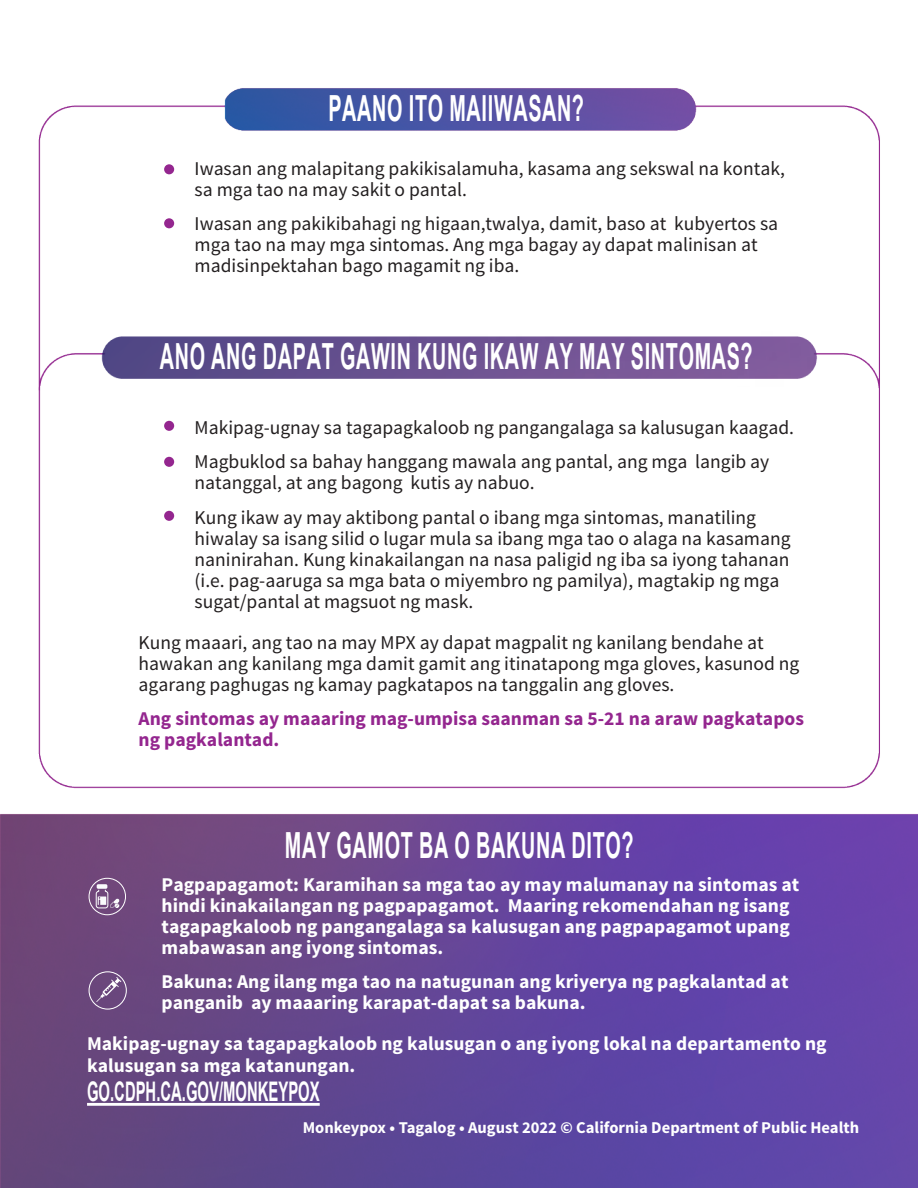
<style>
.page{position:relative;width:918px;height:1188px;background:#fff}
.page>*{position:absolute;margin:0;border:0;box-sizing:border-box;transform-origin:0 0}
.t1{font:700 36px "Arial";letter-spacing:.035em;color:#fff;scale:.55 1}
.t2{font:700 27px "Arial";color:#fff;scale:.55 1}
.t3{font:19.5px/21px "Source Sans Pro";color:#231f20}
.t4{font:700 19.5px/21px "Source Sans Pro";color:#fff}
.t5{font:700 19.5px/21px "Source Sans Pro";color:#94268f}
.t6{font:700 16.5px "Source Sans Pro";color:#fff}
</style>
<div class="page">
<img style="left:0;top:88px;width:918px;height:1100px">
<svg style="left:89px;top:878px;width:37px;height:37px"></svg>
<div style="left:164px;top:164px;width:10px;height:10px;background:#94268f;border-radius:50%"></div>
<div style="left:164px;top:218px;width:10px;height:10px;background:#94268f;border-radius:50%"></div>
<div style="left:164px;top:421px;width:10px;height:10px;background:#94268f;border-radius:50%"></div>
<div style="left:164px;top:457px;width:10px;height:10px;background:#94268f;border-radius:50%"></div>
<div style="left:164px;top:511px;width:10px;height:10px;background:#94268f;border-radius:50%"></div>
<hr style="left:87px;top:1103px;width:233px;height:3px;background:#fff">
<svg style="left:89px;top:971px;width:38px;height:39px"></svg>
<h2 class="t1" style="left:328px;top:83px;width:466px">PAANO ITO MAIIWASAN?</h2>
<p class="t3" style="left:195px;top:158px;width:592px">Iwasan ang malapitang pakikisalamuha, kasama ang sekswal na kontak, sa mga tao na may sakit o pantal.</p>
<p class="t3" style="left:195px;top:214px;width:585px">Iwasan ang pakikibahagi ng higaan,twalya, damit, baso at kubyertos sa mga tao na may mga sintomas. Ang mga bagay ay dapat malinisan at madisinpektahan bago magamit ng iba.</p>
<h2 class="t1" style="left:160px;top:331px;width:1079px">ANO ANG DAPAT GAWIN KUNG IKAW AY MAY SINTOMAS?</h2>
<p class="t3" style="left:195px;top:417px;width:601px">Makipag-ugnay sa tagapagkaloob ng pangangalaga sa kalusugan kaagad.</p>
<p class="t3" style="left:195px;top:452px;width:576px">Magbuklod sa bahay hanggang mawala ang pantal, ang mga langib ay natanggal, at ang bagong kutis ay nabuo.</p>
<p class="t3" style="left:195px;top:507px;width:597px">Kung ikaw ay may aktibong pantal o ibang mga sintomas, manatiling hiwalay sa isang silid o lugar mula sa ibang mga tao o alaga na kasamang naninirahan. Kung kinakailangan na nasa paligid ng iba sa iyong tahanan (i.e. pag-aaruga sa mga bata o miyembro ng pamilya), magtakip ng mga sugat/pantal at magsuot ng mask.</p>
<p class="t3" style="left:139px;top:632px;width:662px">Kung maaari, ang tao na may MPX ay dapat magpalit ng kanilang bendahe at hawakan ang kanilang mga damit gamit ang itinatapong mga gloves, kasunod ng agarang paghugas ng kamay pagkatapos na tanggalin ang gloves.</p>
<p class="t5" style="left:139px;top:709px;width:667px">Ang sintomas ay maaaring mag-umpisa saanman sa 5-21 na araw pagkatapos ng pagkalantad.</p>
<h2 class="t1" style="left:285px;top:820px;width:635px">MAY GAMOT BA O BAKUNA DITO?</h2>
<p class="t4" style="left:162px;top:875px;width:639px">Pagpapagamot: Karamihan sa mga tao ay may malumanay na sintomas at hindi kinakailangan ng pagpapagamot. Maaring rekomendahan ng isang tagapagkaloob ng pangangalaga sa kalusugan ang pagpapagamot upang mabawasan ang iyong sintomas.</p>
<p class="t4" style="left:162px;top:972px;width:628px">Bakuna: Ang ilang mga tao na natugunan ang kriyerya ng pagkalantad at panganib ay maaaring karapat-dapat sa bakuna.</p>
<p class="t4" style="left:87px;top:1033px;width:741px;line-height:22.5px">Makipag-ugnay sa tagapagkaloob ng kalusugan o ang iyong lokal na departamento ng kalusugan sa mga katanungan.</p>
<p class="t2" style="left:87px;top:1073px;width:425px">GO.CDPH.CA.GOV/MONKEYPOX</p>
<p class="t6" style="left:303px;top:1117px;width:558px">Monkeypox • Tagalog • August 2022 © California Department of Public Health</p>
</div>
